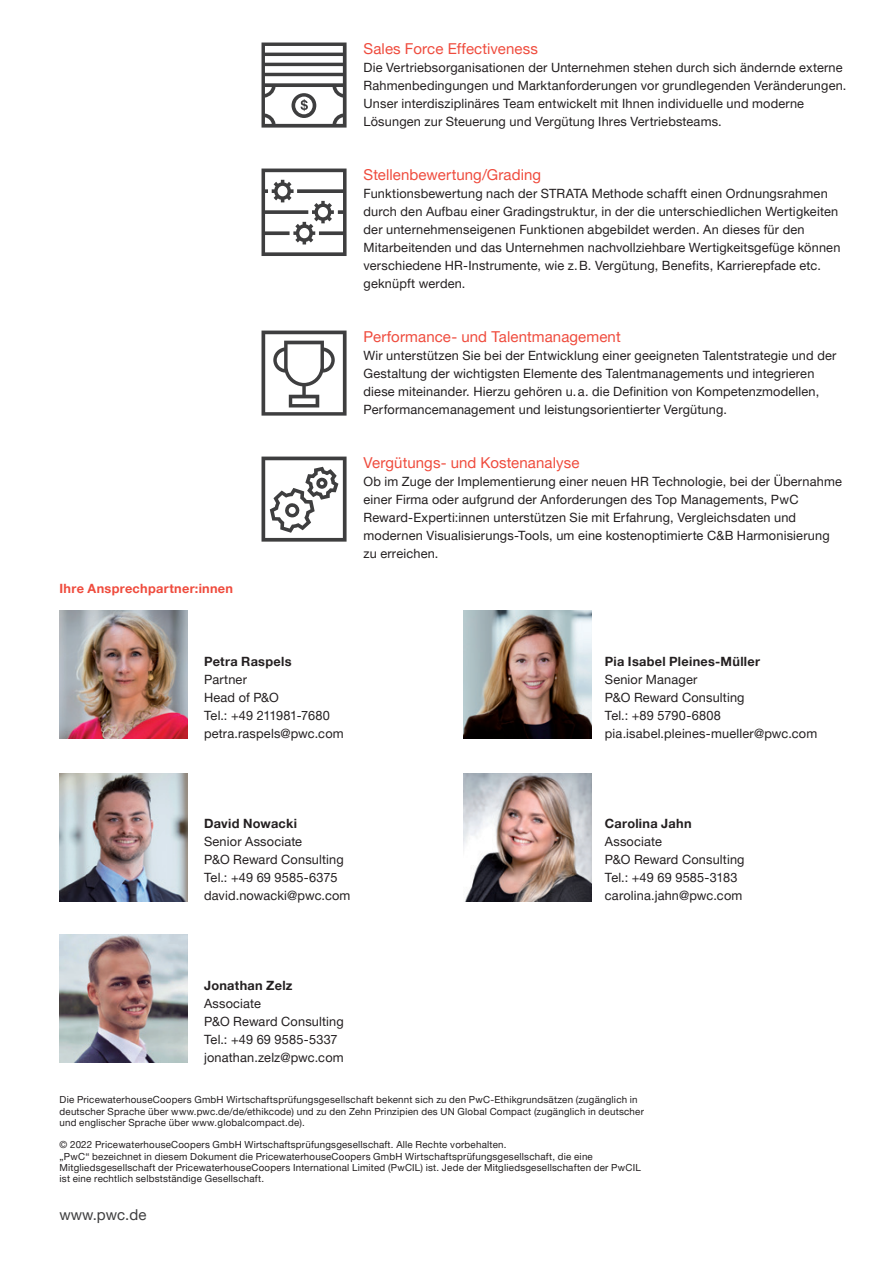
<style>
.page{position:relative;width:893px;height:1263px;background:#fff}
.page>*{position:absolute;margin:0;border:0;box-sizing:border-box;transform-origin:0 0}
.t1{font:15px "Helvetica Neue LT Pro";letter-spacing:.005em;color:#ef4b3d}
.t2{font:15px "Helvetica Neue LT Pro";color:#3e3e3f}
.t3{font:12.75px/18px "Helvetica Neue LT Pro";letter-spacing:.015em;color:#231f20}
.t4{font:700 12.75px "Helvetica Neue LT Pro";letter-spacing:.02em;color:#231f20}
.t5{font:700 12.75px "Helvetica Neue LT Pro";letter-spacing:.025em;color:#ef4b3d}
.t6{font:9.75px/11.2px "Helvetica Neue LT Pro";letter-spacing:.02em;color:#231f20}
</style>
<div class="page">
<svg style="left:261px;top:457px;width:86px;height:85px"></svg>
<svg style="left:261px;top:43px;width:86px;height:85px"></svg>
<svg style="left:261px;top:331px;width:86px;height:85px"></svg>
<svg style="left:261px;top:169px;width:86px;height:87px"></svg>
<img style="left:60px;top:773px;width:127px;height:128px">
<img style="left:60px;top:935px;width:127px;height:127px">
<img style="left:60px;top:611px;width:127px;height:127px">
<img style="left:463px;top:773px;width:128px;height:128px">
<img style="left:463px;top:611px;width:128px;height:127px">
<p class="t1" style="left:364px;top:39px;width:176px">Sales Force Effectiveness</p>
<p class="t3" style="left:364px;top:58px;width:484px">Die Vertriebsorganisationen der Unternehmen stehen durch sich ändernde externe Rahmenbedingungen und Marktanforderungen vor grundlegenden Veränderungen.<br>Unser interdisziplinäres Team entwickelt mit Ihnen individuelle und moderne Lösungen zur Steuerung und Vergütung Ihres Vertriebsteams.</p>
<p class="t1" style="left:364px;top:165px;width:179px">Stellenbewertung/Grading</p>
<p class="t3" style="left:364px;top:184px;width:478px">Funktionsbewertung nach der STRATA Methode schafft einen Ordnungsrahmen durch den Aufbau einer Gradingstruktur, in der die unterschiedlichen Wertigkeiten der unternehmenseigenen Funktionen abgebildet werden. An dieses für den Mitarbeitenden und das Unternehmen nachvollziehbare Wertigkeitsgefüge können verschiedene HR-Instrumente, wie z.B. Vergütung, Benefits, Karrierepfade etc. geknüpft werden.</p>
<p class="t1" style="left:364px;top:327px;width:259px">Performance- und Talentmanagement</p>
<p class="t3" style="left:364px;top:346px;width:474px">Wir unterstützen Sie bei der Entwicklung einer geeigneten Talentstrategie und der Gestaltung der wichtigsten Elemente des Talentmanagements und integrieren diese miteinander. Hierzu gehören u.a. die Definition von Kompetenzmodellen, Performancemanagement und leistungsorientierter Vergütung.</p>
<p class="t5" style="left:60px;top:581px;width:175px">Ihre Ansprechpartner:innen</p>
<p class="t1" style="left:364px;top:453px;width:217px">Vergütungs- und Kostenanalyse</p>
<p class="t3" style="left:364px;top:472px;width:480px">Ob im Zuge der Implementierung einer neuen HR Technologie, bei der Übernahme einer Firma oder aufgrund der Anforderungen des Top Managements, PwC Reward-Experti:innen unterstützen Sie mit Erfahrung, Vergleichsdaten und modernen Visualisierungs-Tools, um eine kostenoptimierte C&amp;B Harmonisierung zu erreichen.</p>
<p class="t4" style="left:204px;top:654px;width:89px">Petra Raspels</p>
<p class="t3" style="left:204px;top:670px;width:141px">Partner<br>Head of P&amp;O<br>Tel.: +49 211981-7680 petra.raspels@pwc.com</p>
<p class="t4" style="left:605px;top:654px;width:157px">Pia Isabel Pleines-Müller</p>
<p class="t3" style="left:605px;top:670px;width:214px">Senior Manager<br>P&amp;O Reward Consulting<br>Tel.: +89 5790-6808 pia.isabel.pleines-mueller@pwc.com</p>
<p class="t4" style="left:204px;top:816px;width:94px">David Nowacki</p>
<p class="t3" style="left:204px;top:832px;width:148px">Senior Associate<br>P&amp;O Reward Consulting<br>Tel.: +49 69 9585-6375 david.nowacki@pwc.com</p>
<p class="t4" style="left:605px;top:816px;width:88px">Carolina Jahn</p>
<p class="t3" style="left:605px;top:832px;width:141px">Associate<br>P&amp;O Reward Consulting<br>Tel.: +49 69 9585-3183 carolina.jahn@pwc.com</p>
<p class="t4" style="left:204px;top:978px;width:90px">Jonathan Zelz</p>
<p class="t3" style="left:204px;top:994px;width:141px">Associate<br>P&amp;O Reward Consulting<br>Tel.: +49 69 9585-5337 jonathan.zelz@pwc.com</p>
<p class="t6" style="left:60px;top:1094px;width:586px">Die PricewaterhouseCoopers GmbH Wirtschaftsprüfungsgesellschaft bekennt sich zu den PwC-Ethikgrundsätzen (zugänglich in deutscher Sprache über www.pwc.de/de/ethikcode) und zu den Zehn Prinzipien des UN Global Compact (zugänglich in deutscher und englischer Sprache über www.globalcompact.de).</p>
<p class="t6" style="left:60px;top:1139px;width:583px">© 2022 PricewaterhouseCoopers GmbH Wirtschaftsprüfungsgesellschaft. Alle Rechte vorbehalten.<br>„PwC“ bezeichnet in diesem Dokument die PricewaterhouseCoopers GmbH Wirtschaftsprüfungsgesellschaft, die eine Mitgliedsgesellschaft der PricewaterhouseCoopers International Limited (PwCIL) ist. Jede der Mitgliedsgesellschaften der PwCIL ist eine rechtlich selbstständige Gesellschaft.</p>
<p class="t2" style="left:60px;top:1206px;width:88px">www.pwc.de</p>
</div>
